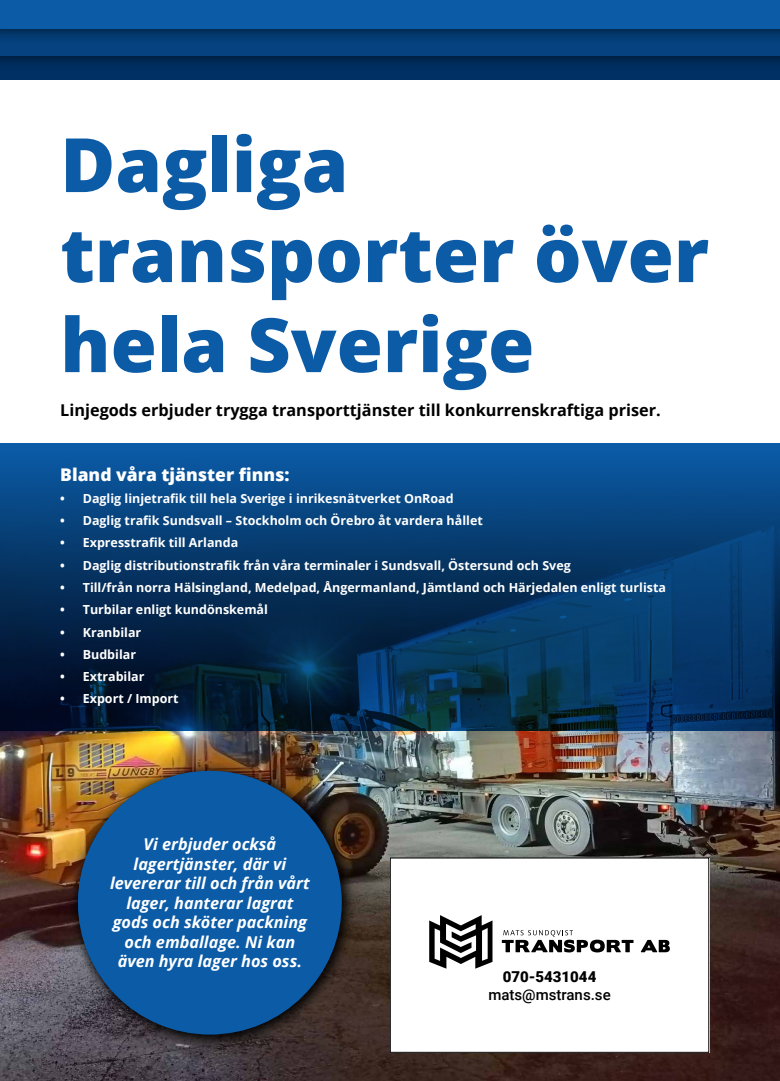
<style>
.page{position:relative;width:780px;height:1081px;background:#fff}
.page>*{position:absolute;margin:0;border:0;box-sizing:border-box;transform-origin:0 0}
.t1{font:800 75px/90px "Open Sans";color:#0b5ba7}
.t2{font:800 17.5px "Open Sans";color:#fff}
.t3{font:italic 700 16.25px/19.5px "Open Sans";color:#fff;text-align:center}
.t4{font:700 16.25px "Open Sans";color:#000}
.t5{font:500 15px "Roboto";color:#000}
.t6{font:900 15px "Roboto";color:#000}
.t7{font:700 12.5px "Open Sans";color:#fff}
</style>
<div class="page">
<img style="left:0;top:730px;width:780px;height:351px">
<svg style="left:0;top:443px;width:780px;height:287px;background:#063868"></svg>
<div style="left:390px;top:857px;width:319px;height:195px;background:#fff"></div>
<svg style="left:429px;top:915px;width:63px;height:53px"></svg>
<svg style="left:502px;top:930px;width:131px;height:22px"></svg>
<svg style="left:640px;top:940px;width:29px;height:12px"></svg>
<div style="left:0;top:0;width:780px;height:80px;background:#003064"></div>
<div style="left:0;top:0;width:780px;height:71px;background:#000;opacity:.75"></div>
<div style="left:0;top:0;width:780px;height:55px;background:#05427f"></div>
<div style="left:0;top:0;width:780px;height:44px;background:#000;opacity:.75"></div>
<div style="left:0;top:0;width:780px;height:29px;background:#0b5ba7"></div>
<div style="left:69px;top:761px;width:287px;height:287px;background:#000;opacity:.75"></div>
<div style="left:78px;top:771px;width:264px;height:263px;background:#0b5ba7;border-radius:50%"></div>
<h1 class="t1" style="left:60px;top:116px;width:650px">Dagliga transporter över hela Sverige</h1>
<h3 class="t4" style="left:60px;top:398px;width:602px">Linjegods erbjuder trygga transporttjänster till konkurrenskraftiga priser.</h3>
<h2 class="t2" style="left:60px;top:461px;width:231px">Bland våra tjänster finns:</h2>
<p class="t7" style="left:60px;top:489px;width:395px">• Daglig linjetrafik till hela Sverige i inrikesnätverket OnRoad</p>
<p class="t7" style="left:60px;top:512px;width:424px">• Daglig trafik Sundsvall – Stockholm och Örebro åt vardera hållet</p>
<p class="t7" style="left:60px;top:534px;width:179px">• Expresstrafik till Arlanda</p>
<p class="t7" style="left:60px;top:556px;width:512px">• Daglig distributionstrafik från våra terminaler i Sundsvall, Östersund och Sveg</p>
<p class="t7" style="left:60px;top:578px;width:607px">• Till/från norra Hälsingland, Medelpad, Ångermanland, Jämtland och Härjedalen enligt turlista</p>
<p class="t7" style="left:60px;top:601px;width:209px">• Turbilar enligt kundönskemål</p>
<p class="t7" style="left:60px;top:623px;width:82px">• Kranbilar</p>
<p class="t7" style="left:60px;top:645px;width:77px">• Budbilar</p>
<p class="t7" style="left:60px;top:668px;width:86px">• Extrabilar</p>
<p class="t7" style="left:60px;top:690px;width:120px">• Export / Import</p>
<h3 class="t3" style="left:110px;top:834px;width:201px">Vi erbjuder också lagertjänster, där vi levererar till och från vårt lager, hanterar lagrat gods och sköter packning och emballage. Ni kan även hyra lager hos oss.</h3>
<p class="t6" style="left:502px;top:966px;width:95px">070-5431044</p>
<p class="t5" style="left:488px;top:984px;width:124px">mats@mstrans.se</p>
</div>
